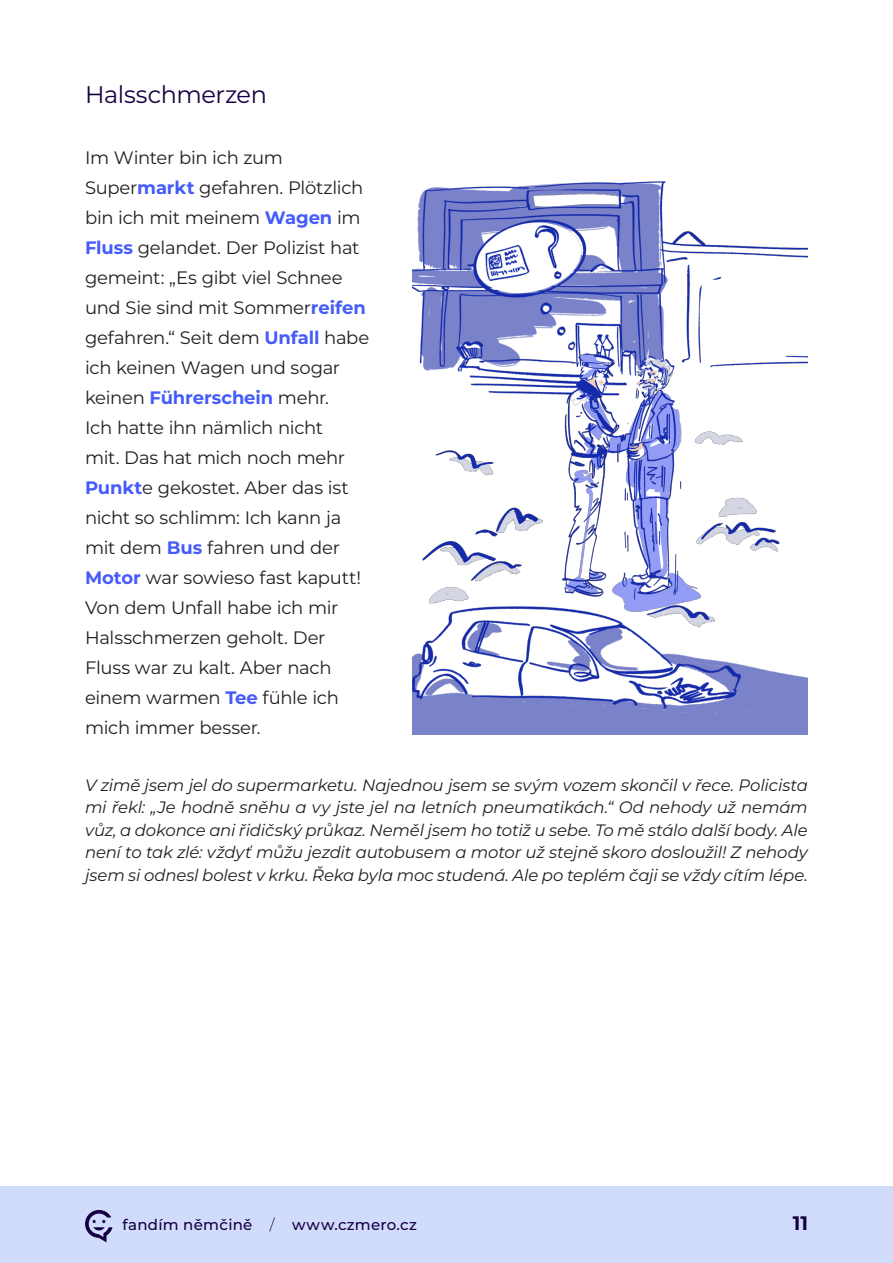
<style>
.page{position:relative;width:893px;height:1263px;background:#fff}
.page>*{position:absolute;margin:0;border:0;box-sizing:border-box;transform-origin:0 0}
.Podnadpis{font:24px "Montserrat";letter-spacing:-.015em;color:#160042}
.t1{font:700 19.5px "Montserrat";color:#160042}
.Absatzformat_1{font:18px/30px "Montserrat";letter-spacing:-.015em;color:#231f20}
.český_překlad{font:italic 16.5px/22.5px "Montserrat";letter-spacing:-.01em;color:#231f20;text-align:justify}
.t2{font:500 15px "Montserrat";letter-spacing:.02em;color:#160042}
.s1{font-weight:700;color:#455cfa}
.s2{font-weight:300}
</style>
<div class="page">
<div style="left:0;top:1186px;width:893px;height:77px;background:#d1dbfc"></div>
<svg style="left:85px;top:1210px;width:28px;height:32px"></svg>
<img style="left:412px;top:181px;width:396px;height:554px">
<p class="Podnadpis" style="left:85px;top:78px;width:183px">Halsschmerzen</p>
<p class="Absatzformat_1" style="left:85px;top:142px;width:286px">Im Winter bin ich zum<br>Super<span class="s1">markt</span> gefahren. Plötzlich bin ich mit meinem <span class="s1">Wagen</span> im<br><span class="s1">Fluss</span> gelandet. Der Polizist hat gemeint: „Es gibt viel Schnee und Sie sind mit Sommer<span class="s1">reifen </span>gefahren.“ Seit dem <span class="s1">Unfall</span> habe ich keinen Wagen und sogar keinen <span class="s1">Führerschein</span> mehr.<br>Ich hatte ihn nämlich nicht<br>mit. Das hat mich noch mehr<br><span class="s1">Punkt</span>e gekostet. Aber das ist nicht so schlimm: Ich kann ja mit dem <span class="s1">Bus</span> fahren und der<br><span class="s1">Motor</span> war sowieso fast kaputt!<br>Von dem Unfall habe ich mir<br>Halsschmerzen geholt. Der<br>Fluss war zu kalt. Aber nach einem warmen <span class="s1">Tee</span> fühle ich mich immer besser.</p>
<p class="český_překlad" style="left:85px;top:773px;width:724px">V zimě jsem jel do supermarketu. Najednou jsem se svým vozem skončil v řece. Policista mi řekl: „Je hodně sněhu a vy jste jel na letních pneumatikách.“ Od nehody už nemám vůz, a dokonce ani řidičský průkaz. Neměl jsem ho totiž u sebe. To mě stálo další body. Ale není to tak zlé: vždyť můžu jezdit autobusem a motor už stejně skoro dosloužil! Z nehody jsem si odnesl bolest v krku. Řeka byla moc studená. Ale po teplém čaji se vždy cítím lépe.</p>
<p class="t2" style="left:122px;top:1214px;width:296px">fandím němčině <span class="s2">/</span> www.czmero.cz</p>
<p class="t1" style="left:793px;top:1209px;width:17px">11</p>
</div>
